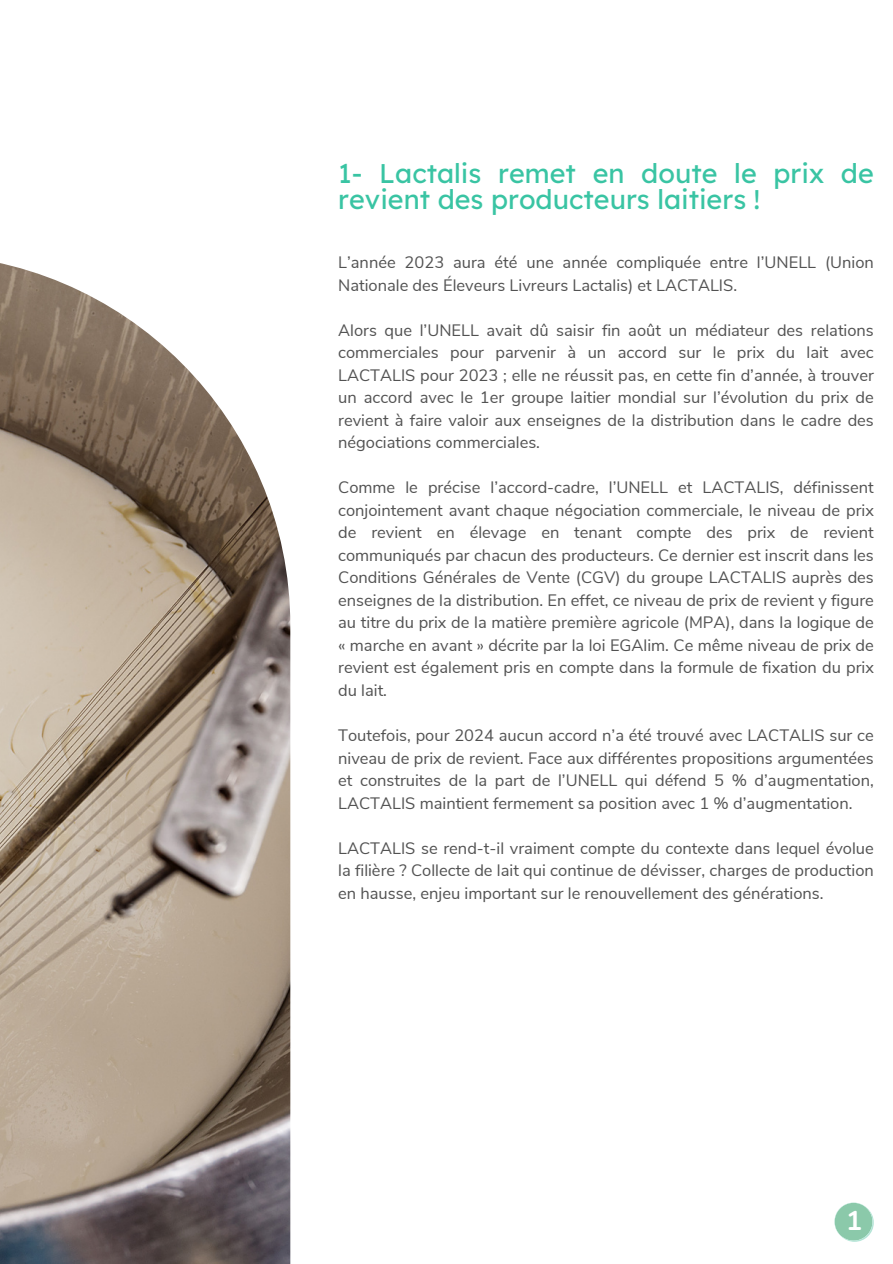
<style>
.page{position:relative;width:893px;height:1264px;background:#fff}
.page>*{position:absolute;margin:0;border:0;box-sizing:border-box;transform-origin:0 0}
.t1{font:27px/25.8px "Lexend Deca";color:#39c4a3}
.t2{font:700 27px "Nunito";color:#fff}
.t3{font:16.5px/22.5px "Nunito Sans";color:#525252;text-align:justify}
</style>
<div class="page">
<img style="left:0;top:263px;width:290px;height:1000px">
<svg style="left:834px;top:1202px;width:39px;height:39px"></svg>
<p class="t1" style="left:338px;top:160px;width:537px">1- Lactalis remet en doute le prix de revient des producteurs laitiers !</p>
<p class="t3" style="left:338px;top:251px;width:537px">L’année 2023 aura été une année compliquée entre l’UNELL (Union<br>Nationale des Éleveurs Livreurs Lactalis) et LACTALIS.</p>
<p class="t3" style="left:338px;top:319px;width:537px">Alors que l’UNELL avait dû saisir fin août un médiateur des relations commerciales pour parvenir à un accord sur le prix du lait avec LACTALIS pour 2023 ; elle ne réussit pas, en cette fin d’année, à trouver un accord avec le 1er groupe laitier mondial sur l’évolution du prix de revient à faire valoir aux enseignes de la distribution dans le cadre des négociations commerciales.</p>
<p class="t3" style="left:338px;top:476px;width:537px">Comme le précise l’accord-cadre, l’UNELL et LACTALIS, définissent conjointement avant chaque négociation commerciale, le niveau de prix de revient en élevage en tenant compte des prix de revient communiqués par chacun des producteurs. Ce dernier est inscrit dans les Conditions Générales de Vente (CGV) du groupe LACTALIS auprès des enseignes de la distribution. En effet, ce niveau de prix de revient y figure au titre du prix de la matière première agricole (MPA), dans la logique de « marche en avant » décrite par la loi EGAlim. Ce même niveau de prix de revient est également pris en compte dans la formule de fixation du prix du lait.</p>
<p class="t3" style="left:338px;top:724px;width:537px">Toutefois, pour 2024 aucun accord n’a été trouvé avec LACTALIS sur ce niveau de prix de revient. Face aux différentes propositions argumentées et construites de la part de l’UNELL qui défend 5 % d’augmentation, LACTALIS maintient fermement sa position avec 1 % d’augmentation.</p>
<p class="t3" style="left:338px;top:836px;width:537px">LACTALIS se rend-t-il vraiment compte du contexte dans lequel évolue la filière ? Collecte de lait qui continue de dévisser, charges de production en hausse, enjeu important sur le renouvellement des générations.</p>
<p class="t2" style="left:845px;top:1202px;width:18px">1</p>
</div>
